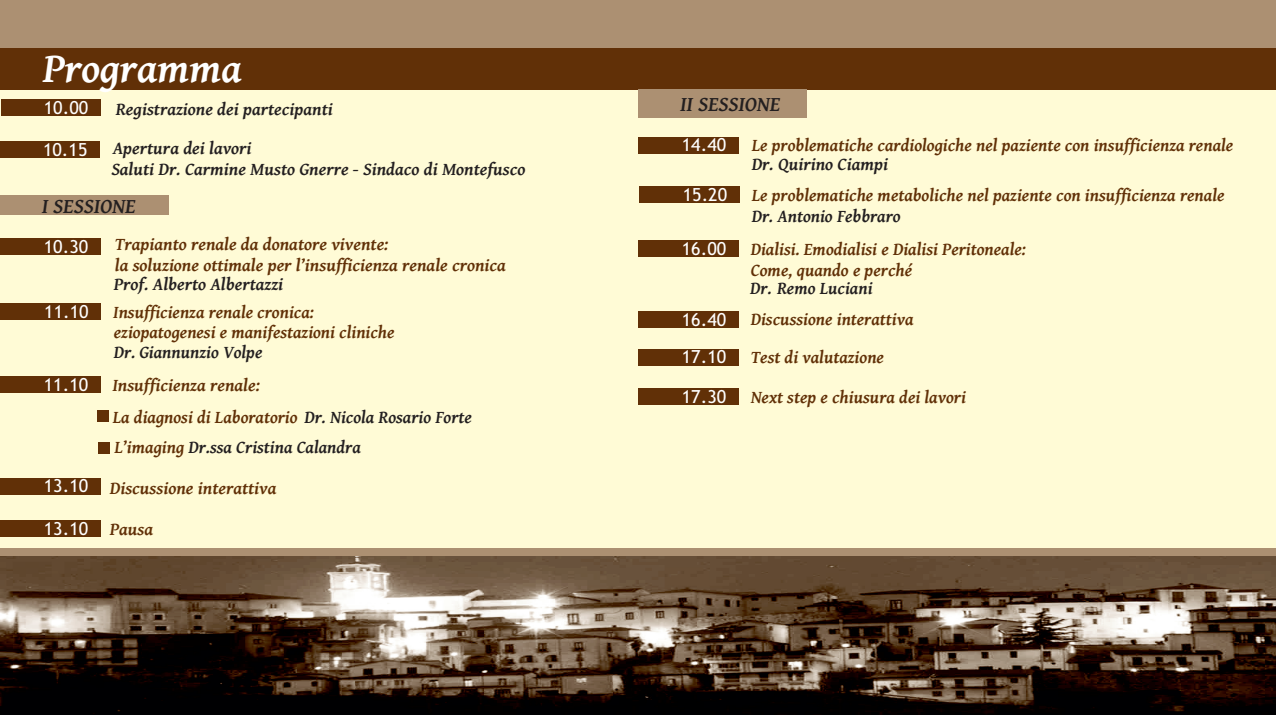
<style>
.page{position:relative;width:1276px;height:715px;background:#fff}
.page>*{position:absolute;margin:0;border:0;box-sizing:border-box;transform-origin:0 0}
.t1{font:italic 700 42px "Gentium Basic";color:#fff}
.t2{font:italic 700 21px "Gentium Basic";color:#231f20}
.t3{font:italic 700 18px/20.9px "Gentium Basic";color:#613007}
.t4{font:italic 700 18px/20.9px "Gentium Basic";color:#231f20}
.t5{font:18px/37.8px "Trebuchet MS";color:#fff}
.s1{color:#231f20}
.s2{color:#613007}
</style>
<div class="page">
<div style="left:0;top:0;width:1276px;height:714px;background:#fffbd6"></div>
<div style="left:0;top:42px;width:1276px;height:47px;background:#613007"></div>
<div style="left:0;top:0;width:1276px;height:47px;background:#ac9072"></div>
<img style="left:0;top:556px;width:1276px;height:158px">
<div style="left:0;top:548px;width:1276px;height:8px;background:#ac9072"></div>
<div style="left:1px;top:99px;width:99px;height:17px;background:#613007"></div>
<div style="left:0;top:141px;width:100px;height:17px;background:#613007"></div>
<div style="left:0;top:238px;width:100px;height:17px;background:#613007"></div>
<div style="left:0;top:303px;width:101px;height:17px;background:#613007"></div>
<div style="left:0;top:376px;width:100px;height:16px;background:#613007"></div>
<div style="left:0;top:477px;width:100px;height:17px;background:#613007"></div>
<div style="left:0;top:520px;width:100px;height:17px;background:#613007"></div>
<div style="left:0;top:195px;width:168px;height:20px;background:#ac9072"></div>
<div style="left:638px;top:89px;width:168px;height:29px;background:#ac9072"></div>
<div style="left:638px;top:136px;width:100px;height:17px;background:#613007"></div>
<div style="left:639px;top:186px;width:100px;height:17px;background:#613007"></div>
<div style="left:638px;top:240px;width:100px;height:17px;background:#613007"></div>
<div style="left:638px;top:310px;width:100px;height:17px;background:#613007"></div>
<div style="left:638px;top:348px;width:100px;height:17px;background:#613007"></div>
<div style="left:638px;top:388px;width:100px;height:17px;background:#613007"></div>
<div style="left:97px;top:410px;width:12px;height:12px;background:#613007"></div>
<div style="left:98px;top:441px;width:12px;height:12px;background:#613007"></div>
<h1 class="t1" style="left:43px;top:45px;width:200px">Programma</h1>
<p class="t4" style="left:116px;top:99px;width:218px">Registrazione dei partecipanti</p>
<p class="t5" style="left:44px;top:90px;width:46px">10.00</p>
<p class="t5" style="left:43px;top:132px;width:46px">10.15</p>
<p class="t4" style="left:111px;top:138px;width:416px">Apertura dei lavori<br>Saluti Dr. Carmine Musto Gnerre - Sindaco di Montefusco</p>
<p class="t2" style="left:42px;top:194px;width:95px">I SESSIONE</p>
<p class="t5" style="left:44px;top:229px;width:46px">10.30</p>
<p class="t3" style="left:115px;top:234px;width:393px">Trapianto renale da donatore vivente:<br>la soluzione ottimale per l’insufficienza renale cronica</p>
<p class="t4" style="left:114px;top:274px;width:171px">Prof. Alberto Albertazzi</p>
<p class="t5" style="left:44px;top:294px;width:46px">11.10</p>
<p class="t3" style="left:113px;top:301px;width:283px">Insufficienza renale cronica: eziopatogenesi e manifestazioni cliniche</p>
<p class="t4" style="left:114px;top:342px;width:150px">Dr. Giannunzio Volpe</p>
<p class="t5" style="left:44px;top:367px;width:46px">11.10</p>
<p class="t3" style="left:112px;top:375px;width:149px">Insufficienza renale:</p>
<p class="t3" style="left:113px;top:407px;width:361px">La diagnosi di Laboratorio <span class="s1">Dr. Nicola Rosario Forte</span></p>
<p class="t4" style="left:114px;top:437px;width:248px"><span class="s2">L’imaging</span> Dr.ssa Cristina Calandra</p>
<p class="t5" style="left:44px;top:468px;width:46px">13.10</p>
<p class="t5" style="left:44px;top:511px;width:46px">13.10</p>
<p class="t3" style="left:110px;top:478px;width:168px">Discussione interattiva</p>
<p class="t3" style="left:110px;top:518px;width:45px">Pausa</p>
<p class="t2" style="left:680px;top:93px;width:102px">II SESSIONE</p>
<p class="t5" style="left:682px;top:128px;width:46px">14.40</p>
<p class="t5" style="left:683px;top:178px;width:46px">15.20</p>
<p class="t5" style="left:682px;top:231px;width:46px">16.00</p>
<p class="t5" style="left:682px;top:302px;width:46px">16.40<br>17.10</p>
<p class="t5" style="left:682px;top:379px;width:46px">17.30</p>
<p class="t3" style="left:751px;top:135px;width:483px">Le problematiche cardiologiche nel paziente con insufficienza renale</p>
<p class="t4" style="left:751px;top:155px;width:138px">Dr. Quirino Ciampi</p>
<p class="t3" style="left:751px;top:185px;width:474px">Le problematiche metaboliche nel paziente con insufficienza renale</p>
<p class="t3" style="left:750px;top:239px;width:277px">Dialisi. Emodialisi e Dialisi Peritoneale:<br>Come, quando e perché</p>
<p class="t3" style="left:750px;top:301px;width:164px;line-height:37.8px">Discussione interattiva<br>Test di valutazione</p>
<p class="t3" style="left:750px;top:387px;width:217px">Next step e chiusura dei lavori</p>
<p class="t4" style="left:751px;top:206px;width:151px">Dr. Antonio Febbraro</p>
<p class="t4" style="left:750px;top:278px;width:124px">Dr. Remo Luciani</p>
</div>
